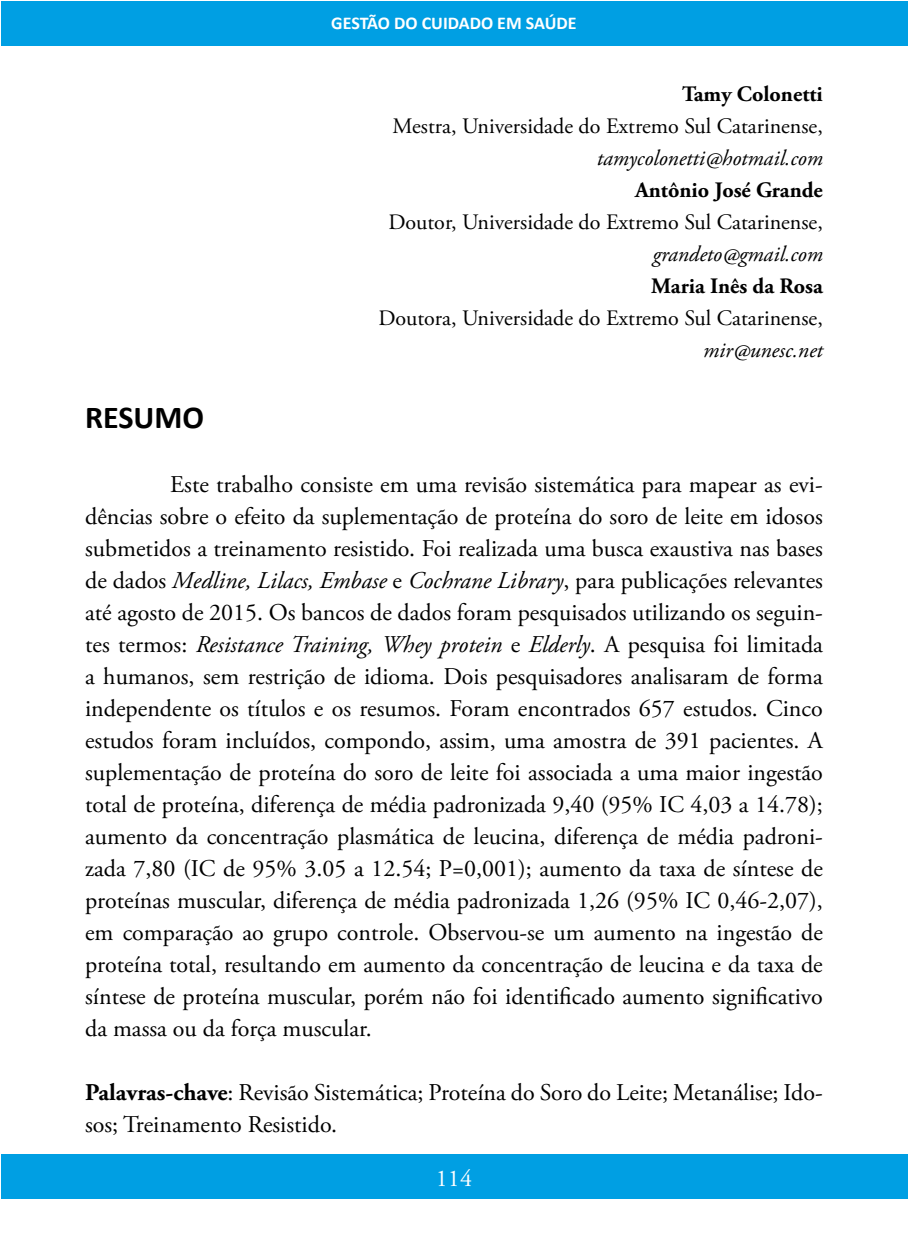
<style>
.page{position:relative;width:908px;height:1248px;background:#fff}
.page>*{position:absolute;margin:0;border:0;box-sizing:border-box;transform-origin:0 0}
.t1{font:700 32px "Calibri";color:#000}
.t2{font:24px/32px "Adobe Garamond Pro";color:#000;text-align:justify}
.t3{font:24px "Adobe Garamond Pro";color:#fff}
.t4{font:22px "Adobe Garamond Pro";color:#000}
.t5{font:italic 22px "Adobe Garamond Pro";color:#000}
.t6{font:700 22px "Adobe Garamond Pro";color:#000}
.t7{font:700 18px "Calibri";color:#fff}
.s1{font-style:italic}
.s2{font-weight:700}
</style>
<div class="page">
<div style="left:1px;top:1px;width:906px;height:44px;background:#009fe3"></div>
<div style="left:1px;top:1154px;width:906px;height:44px;background:#009fe3"></div>
<p class="t7" style="left:331px;top:11px;width:247px">GESTÃO DO CUIDADO EM SAÚDE</p>
<h1 class="t1" style="left:85px;top:396px;width:120px">RESUMO</h1>
<p class="t6" style="left:681px;top:81px;width:142px">Tamy Colonetti</p>
<p class="t4" style="left:392px;top:113px;width:431px">Mestra, Universidade do Extremo Sul Catarinense,</p>
<p class="t5" style="left:596px;top:145px;width:227px">tamycolonetti@hotmail.com</p>
<p class="t6" style="left:634px;top:177px;width:189px">Antônio José Grande</p>
<p class="t4" style="left:388px;top:209px;width:435px">Doutor, Universidade do Extremo Sul Catarinense,</p>
<p class="t5" style="left:652px;top:241px;width:171px">grandeto@gmail.com</p>
<p class="t6" style="left:651px;top:273px;width:173px">Maria Inês da Rosa</p>
<p class="t4" style="left:378px;top:305px;width:445px">Doutora, Universidade do Extremo Sul Catarinense,</p>
<p class="t5" style="left:702px;top:337px;width:121px">mir@unesc.net</p>
<p class="t2" style="left:85px;top:469px;width:739px;text-indent:85px">Este trabalho consiste em uma revisão sistemática para mapear as evi&shy;dências sobre o efeito da suplementação de proteína do soro de leite em idosos submetidos a treinamento resistido. Foi realizada uma busca exaustiva nas bases de dados <span class="s1">Medline, Lilacs, Embase</span> e <span class="s1">Cochrane Library</span>, para publicações relevantes até agosto de 2015. Os bancos de dados foram pesquisados utilizando os seguin&shy;tes termos: <span class="s1">Resistance Training, Whey protein</span> e <span class="s1">Elderly</span>. A pesquisa foi limitada a humanos, sem restrição de idioma. Dois pesquisadores analisaram de forma independente os títulos e os resumos. Foram encontrados 657 estudos. Cinco estudos foram incluídos, compondo, assim, uma amostra de 391 pacientes. A suplementação de proteína do soro de leite foi associada a uma maior ingestão total de proteína, diferença de média padronizada 9,40 (95% IC 4,03 a 14.78); aumento da concentração plasmática de leucina, diferença de média padroni&shy;zada 7,80 (IC de 95% 3.05 a 12.54; P=0,001); aumento da taxa de síntese de proteínas muscular, diferença de média padronizada 1,26 (95% IC 0,46-2,07), em comparação ao grupo controle. Observou-se um aumento na ingestão de proteína total, resultando em aumento da concentração de leucina e da taxa de síntese de proteína muscular, porém não foi identificado aumento significativo da massa ou da força muscular.</p>
<p class="t2" style="left:85px;top:1077px;width:738px"><span class="s2">Palavras-chave</span>: Revisão Sistemática; Proteína do Soro do Leite; Metanálise; Ido&shy;sos; Treinamento Resistido.</p>
<p class="t3" style="left:436px;top:1163px;width:37px">114</p>
</div>
